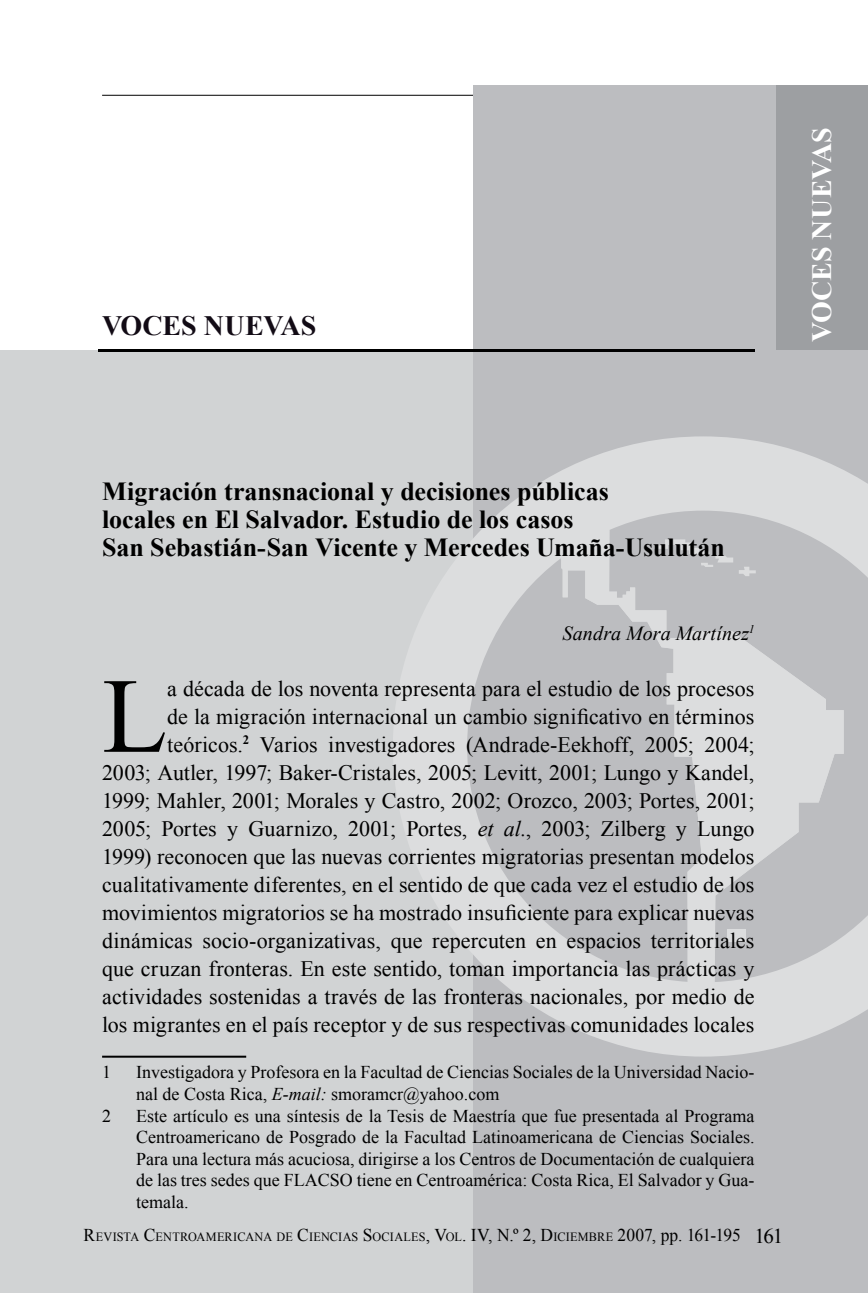
<style>
.page{position:relative;width:868px;height:1293px;background:#fff}
.page>*{position:absolute;margin:0;border:0;box-sizing:border-box;transform-origin:0 0}
.t1{font:106.6px "Times New Roman";color:#000}
.t2{font:700 28px "Times New Roman";color:#fff}
.t3{font:700 28px "Times New Roman";color:#120b15}
.t4{font:700 26px/28px "Times New Roman";letter-spacing:-.005em;color:#000}
.t5{font:22px/28px "Times New Roman";color:#000;text-align:right}
.t6{font:21px "Times New Roman";color:#000}
.t7{font:italic 20px "Times New Roman";letter-spacing:.01em;color:#000}
.t8{font:18px/21.6px "Times New Roman";color:#000}
.t9{font:12.6px "Times New Roman";letter-spacing:.01em;color:#000}
.s1{font-style:italic}
.s2{font-size:18px}
</style>
<div class="page">
<hr style="left:102px;top:95px;width:652px;height:1px;background:#000">
<div style="left:0;top:350px;width:867px;height:943px;background:#d1d3d4"></div>
<div style="left:473px;top:86px;width:394px;height:1207px;background:#bcbdc0"></div>
<div style="left:776px;top:86px;width:91px;height:264px;background:#9d9fa2"></div>
<svg style="left:393px;top:436px;width:474px;height:620px;fill:#dcddde"></svg>
<svg style="left:467px;top:558px;width:94px;height:424px"></svg>
<svg style="left:609px;top:510px;width:258px;height:472px"></svg>
<svg style="left:561px;top:530px;width:282px;height:452px"></svg>
<svg style="left:654px;top:539px;width:101px;height:37px"></svg>
<div style="left:727px;top:929px;width:18px;height:13px;background:#dcddde"></div>
<hr style="left:102px;top:1055px;width:144px;height:2px;background:#000">
<hr style="left:98px;top:349px;width:656px;height:3px;background:#000">
<p class="t3" style="left:102px;top:306px;width:216px">VOCES NUEVAS</p>
<p class="t2" style="left:802px;top:341px;width:216px;rotate:-90deg">VOCES NUEVAS</p>
<p class="t4" style="left:102px;top:476px;width:624px">Migración transnacional y decisiones públicas<br>locales en El Salvador. Estudio de los casos<br>San Sebastián-San Vicente y Mercedes Umaña-Usulután</p>
<p class="t7" style="left:562px;top:619px;width:194px">Sandra Mora Martínez<sup>1</sup></p>
<p class="t5" style="left:102px;top:674px;width:653px">a década de los noventa representa para el estudio de los procesos<br>de la migración internacional un cambio significativo en términos teóricos.<sup>2</sup> Varios investigadores (Andrade-Eekhoff, 2005; 2004;<br>2003; Autler, 1997; Baker-Cristales, 2005; Levitt, 2001; Lungo y Kandel, 1999; Mahler, 2001; Morales y Castro, 2002; Orozco, 2003; Portes, 2001; 2005; Portes y Guarnizo, 2001; Portes, <span class="s1">et al.</span>, 2003; Zilberg y Lungo 1999) reconocen que las nuevas corrientes migratorias presentan modelos cualitativamente diferentes, en el sentido de que cada vez el estudio de los movimientos migratorios se ha mostrado insuficiente para explicar nuevas dinámicas socio-organizativas, que repercuten en espacios territoriales que cruzan fronteras. En este sentido, toman importancia las prácticas y actividades sostenidas a través de las fronteras nacionales, por medio de los migrantes en el país receptor y de sus respectivas comunidades locales</p>
<p class="t8" style="left:102px;top:1061px;width:10px">1</p>
<p class="t8" style="left:136px;top:1061px;width:619px">Investigadora y Profesora en la Facultad de Ciencias Sociales de la Universidad Nacio&shy;nal de Costa Rica, <span class="s1">E-mail:</span> smoramcr@yahoo.com</p>
<p class="t8" style="left:102px;top:1104px;width:10px">2</p>
<p class="t8" style="left:136px;top:1104px;width:620px;text-align:justify">Este artículo es una síntesis de la Tesis de Maestría que fue presentada al Programa Centroamericano de Posgrado de la Facultad Latinoamericana de Ciencias Sociales.<br>Para una lectura más acuciosa, dirigirse a los Centros de Documentación de cualquiera de las tres sedes que FLACSO tiene en Centroamérica: Costa Rica, El Salvador y Gua&shy;temala.</p>
<h1 class="t1" style="left:102px;top:644px;width:67px">L</h1>
<p class="t9" style="left:83px;top:1228px;width:658px"><span class="s2">R</span>EVISTA <span class="s2">C</span>ENTROAMERICANA DE <span class="s2">C</span>IENCIAS <span class="s2">S</span> OCIALES<span class="s2">, V</span>OL<span class="s2">. IV, N.º 2, D</span>ICIEMBRE <span class="s2">2007</span><span class="s2">, pp. 161-195</span></p>
<p class="t6" style="left:754px;top:1221px;width:30px">161</p>
</div>
